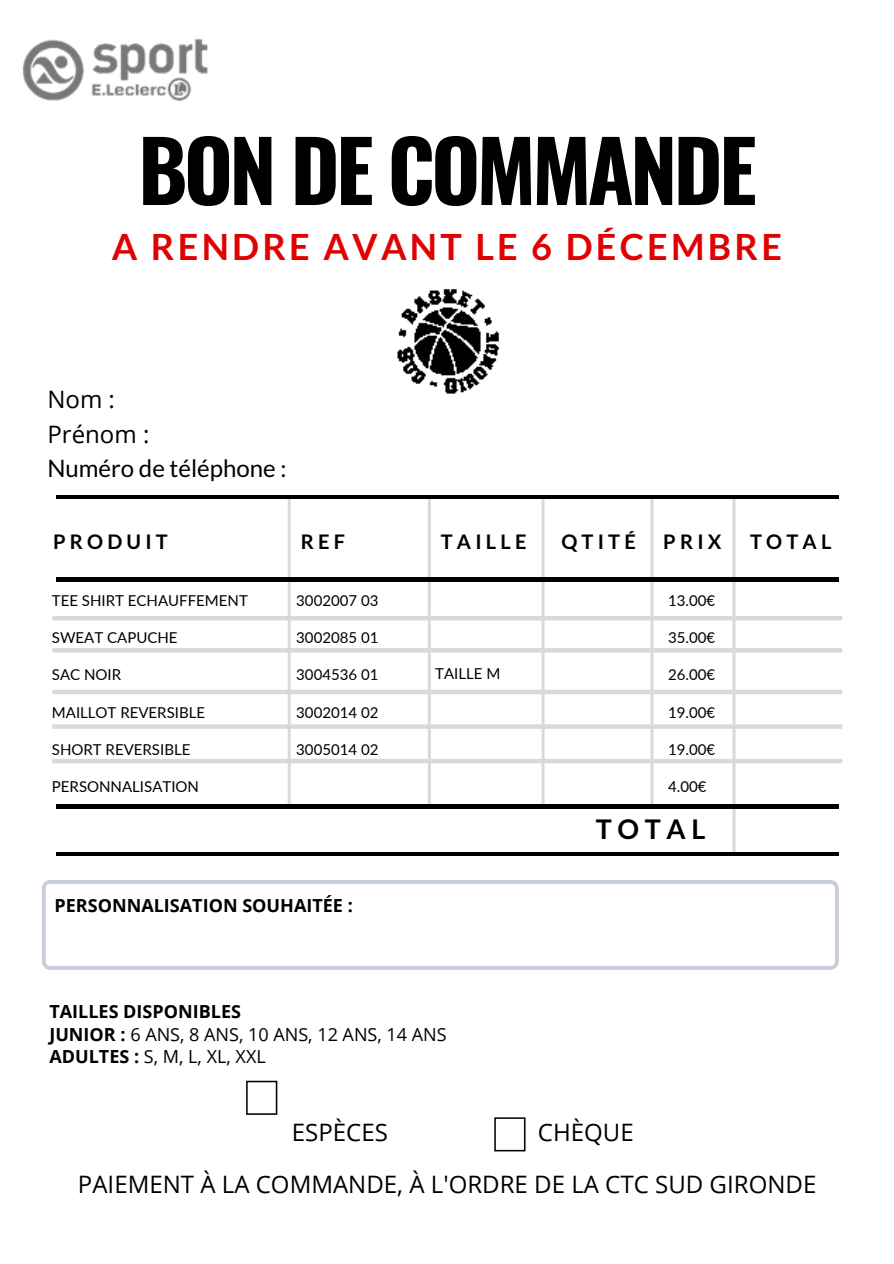
<style>
.page{position:relative;width:894px;height:1264px;background:#fff}
.page>*{position:absolute;margin:0;border:0;box-sizing:border-box;transform-origin:0 0}
.t1{font:700 84px "Oswald";letter-spacing:-.045em;color:#000}
.t2{font:700 36px "Lato";letter-spacing:.09em;color:#df0202}
.t3{font:700 27px "Lato";letter-spacing:.21em;color:#000}
.t4{font:24px/35px "Open Sans";color:#000}
.t5{font:24px "Lato";color:#000}
.t6{font:700 20.1px "Lato";letter-spacing:.21em;color:#000}
.t7{font:18px/22.5px "Open Sans";color:#000}
.t8{font:700 18px "Open Sans";color:#000}
.t9{font:15px "Lato";color:#000}
.s1{font-weight:700}
</style>
<div class="page">
<img style="left:22px;top:38px;width:187px;height:63px">
<svg style="left:246px;top:1080px;width:31px;height:34px"></svg>
<svg style="left:494px;top:1117px;width:31px;height:34px"></svg>
<img style="left:397px;top:289px;width:102px;height:105px">
<svg style="left:52px;top:497px;width:790px;height:355px"></svg>
<hr style="left:56px;top:495px;width:782px;height:3px;background:#000">
<hr style="left:56px;top:577px;width:782px;height:4px;background:#000">
<hr style="left:56px;top:805px;width:782px;height:3px;background:#000">
<hr style="left:56px;top:852px;width:782px;height:4px;background:#000">
<svg style="left:42px;top:880px;width:796px;height:89px"></svg>
<h1 class="t1" style="left:138px;top:105px;width:619px">BON DE COMMANDE</h1>
<h2 class="t2" style="left:112px;top:224px;width:671px">A RENDRE AVANT LE 6 DÉCEMBRE</h2>
<h3 class="t4" style="left:47px;top:381px;width:103px">Nom :<br>Prénom :</h3>
<h3 class="t5" style="left:47px;top:453px;width:240px">Numéro de téléphone :</h3>
<h3 class="t6" style="left:561px;top:528px;width:76px">QTITÉ</h3>
<h3 class="t6" style="left:53px;top:528px;width:116px">PRODUIT</h3>
<h3 class="t6" style="left:301px;top:528px;width:46px">REF</h3>
<h3 class="t6" style="left:440px;top:528px;width:87px">TAILLE</h3>
<h3 class="t6" style="left:663px;top:528px;width:60px">PRIX</h3>
<p class="t9" style="left:52px;top:591px;width:197px">TEE SHIRT ECHAUFFEMENT</p>
<p class="t9" style="left:52px;top:628px;width:127px">SWEAT CAPUCHE</p>
<p class="t9" style="left:52px;top:665px;width:71px">SAC NOIR</p>
<p class="t9" style="left:52px;top:702px;width:155px">MAILLOT REVERSIBLE</p>
<p class="t9" style="left:52px;top:740px;width:140px">SHORT REVERSIBLE</p>
<p class="t9" style="left:52px;top:777px;width:149px">PERSONNALISATION</p>
<p class="t9" style="left:296px;top:591px;width:84px">3002007 03</p>
<p class="t9" style="left:296px;top:628px;width:84px">3002085 01</p>
<p class="t9" style="left:296px;top:665px;width:84px">3004536 01</p>
<p class="t9" style="left:296px;top:702px;width:84px">3002014 02</p>
<p class="t9" style="left:296px;top:740px;width:84px">3005014 02</p>
<p class="t8" style="left:55px;top:892px;width:300px">PERSONNALISATION SOUHAITÉE :</p>
<p class="t9" style="left:435px;top:664px;width:67px">TAILLE M</p>
<p class="t9" style="left:668px;top:591px;width:49px">13.00€</p>
<p class="t9" style="left:668px;top:628px;width:49px">35.00€</p>
<p class="t9" style="left:668px;top:665px;width:49px">26.00€</p>
<p class="t9" style="left:668px;top:702px;width:49px">19.00€</p>
<p class="t9" style="left:668px;top:740px;width:49px">19.00€</p>
<p class="t9" style="left:668px;top:777px;width:40px">4.00€</p>
<h3 class="t3" style="left:595px;top:812px;width:111px">TOTAL</h3>
<h3 class="t6" style="left:750px;top:528px;width:83px">TOTAL</h3>
<p class="t7" style="left:49px;top:999px;width:398px"><span class="s1">TAILLES DISPONIBLES<br>JUNIOR :</span> 6 ANS, 8 ANS, 10 ANS, 12 ANS, 14 ANS<br><span class="s1">ADULTES :</span> S, M, L, XL, XXL</p>
<h3 class="t4" style="left:292px;top:1114px;width:98px">ESPÈCES</h3>
<h3 class="t4" style="left:537px;top:1114px;width:97px">CHÈQUE</h3>
<h3 class="t4" style="left:78px;top:1166px;width:739px">PAIEMENT À LA COMMANDE, À L'ORDRE DE LA CTC SUD GIRONDE</h3>
</div>
